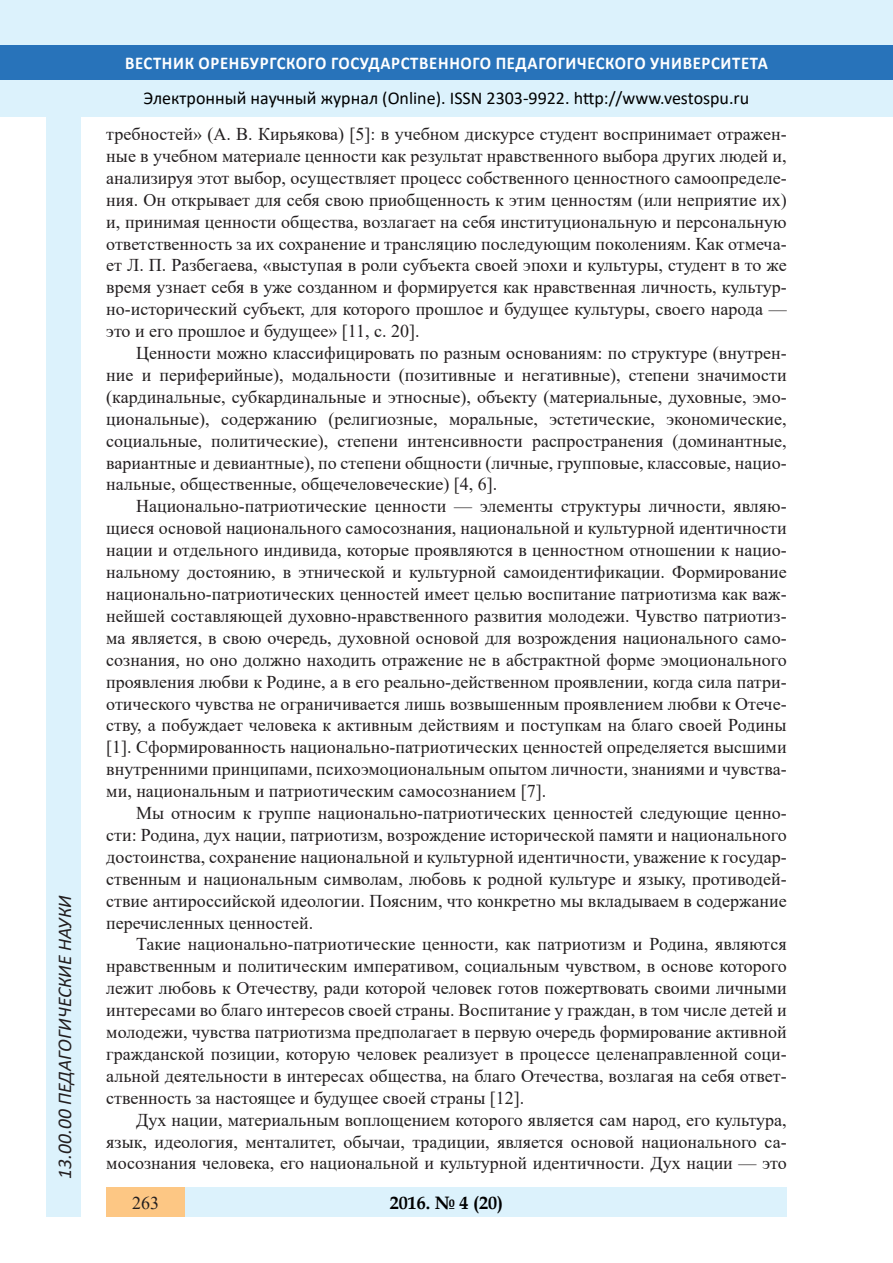
<style>
.page{position:relative;width:893px;height:1263px;background:#fff}
.page>*{position:absolute;margin:0;border:0;box-sizing:border-box;transform-origin:0 0}
.t1{font:italic 19.5px "Calibri";color:#231f20}
.Стиль2{font:18px/21.9px "Times New Roman";color:#231f20;text-align:justify}
.t2{font:18px "Calibri";color:#000}
.t3{font:700 18px "Calibri";letter-spacing:.04em;color:#fff;scale:.93 1}
.t4{font:700 18px "Book Antiqua";color:#000}
</style>
<div class="page">
<div style="left:0;top:0;width:893px;height:116px;background:#dcf2fc"></div>
<div style="left:0;top:45px;width:893px;height:34px;background:#2873ba"></div>
<div style="left:47px;top:116px;width:34px;height:1101px;background:#dcf2fc"></div>
<div style="left:106px;top:1188px;width:681px;height:29px;background:#dcf2fc"></div>
<div style="left:106px;top:1188px;width:79px;height:29px;background:#fdc784"></div>
<p class="t1" style="left:51px;top:1179px;width:285px;rotate:-90deg">13.00.00 ПЕДАГОГИЧЕСКИЕ НАУКИ</p>
<p class="t1" style="left:51px;top:1105px;width:206px;rotate:-90deg">БИОЛОГИЧЕСКИЕ НАУКИ</p>
<p class="t1" style="left:51px;top:1179px;width:11px;rotate:-90deg">0</p>
<p class="t3" style="left:125px;top:50px;width:693px">ВЕСТНИК ОРЕНБУРГСКОГО ГОСУДАРСТВЕННОГО ПЕДАГОГИЧЕСКОГО УНИВЕРСИТЕТА</p>
<p class="t2" style="left:144px;top:85px;width:607px">Электронный научный журнал (Online). ISSN 2303-9922. http://www.vestospu.ru</p>
<p class="t2" style="left:583px;top:85px;width:13px">t</p>
<p class="Стиль2" style="left:106px;top:122px;width:682px">требностей» (А. В. Кирьякова) [5]: в учебном дискурсе студент воспринимает отражен&shy;ные в учебном материале ценности как результат нравственного выбора других людей и, анализируя этот выбор, осуществляет процесс собственного ценностного самоопределе&shy;ния. Он открывает для себя свою приобщенность к этим ценностям (или неприятие их) и, принимая ценности общества, возлагает на себя институциональную и персональную ответственность за их сохранение и трансляцию последующим поколениям. Как отмеча&shy;ет Л. П. Разбегаева, «выступая в роли субъекта своей эпохи и культуры, студент в то же время узнает себя в уже созданном и формируется как нравственная личность, культур&shy;но-исторический субъект, для которого прошлое и будущее культуры, своего народа — это и его прошлое и будущее» [11, с. 20].</p>
<p class="Стиль2" style="left:106px;top:341px;width:682px;text-indent:30px">Ценности можно классифицировать по разным основаниям: по структуре (внутрен&shy;ние и периферийные), модальности (позитивные и негативные), степени значимости (кардинальные, субкардинальные и этносные), объекту (материальные, духовные, эмо&shy;циональные), содержанию (религиозные, моральные, эстетические, экономические, социальные, политические), степени интенсивности распространения (доминантные, вариантные и девиантные), по степени общности (личные, групповые, классовые, нацио&shy;нальные, общественные, общечеловеческие) [4, 6].</p>
<p class="Стиль2" style="left:106px;top:495px;width:682px;text-indent:30px">Национально-патриотические ценности — элементы структуры личности, являю&shy;щиеся основой национального самосознания, национальной и культурной идентичности нации и отдельного индивида, которые проявляются в ценностном отношении к нацио&shy;нальному достоянию, в этнической и культурной самоидентификации. Формирование национально-патриотических ценностей имеет целью воспитание патриотизма как важ&shy;нейшей составляющей духовно-нравственного развития молодежи. Чувство патриотиз&shy;ма является, в свою очередь, духовной основой для возрождения национального само&shy;сознания, но оно должно находить отражение не в абстрактной форме эмоционального проявления любви к Родине, а в его реально-действенном проявлении, когда сила патри&shy;отического чувства не ограничивается лишь возвышенным проявлением любви к Отече&shy;ству, а побуждает человека к активным действиям и поступкам на благо своей Родины [1]. Сформированность национально-патриотических ценностей определяется высшими внутренними принципами, психоэмоциональным опытом личности, знаниями и чувства&shy;ми, национальным и патриотическим самосознанием [7].</p>
<p class="Стиль2" style="left:106px;top:801px;width:682px;text-indent:30px">Мы относим к группе национально-патриотических ценностей следующие ценно&shy;сти: Родина, дух нации, патриотизм, возрождение исторической памяти и национального достоинства, сохранение национальной и культурной идентичности, уважение к государ&shy;ственным и национальным символам, любовь к родной культуре и языку, противодей&shy;ствие антироссийской идеологии. Поясним, что конкретно мы вкладываем в содержание перечисленных ценностей.</p>
<p class="Стиль2" style="left:106px;top:933px;width:682px;text-indent:30px">Такие национально-патриотические ценности, как патриотизм и Родина, являются нравственным и политическим императивом, социальным чувством, в основе которого лежит любовь к Отечеству, ради которой человек готов пожертвовать своими личными интересами во благо интересов своей страны. Воспитание у граждан, в том числе детей и молодежи, чувства патриотизма предполагает в первую очередь формирование активной гражданской позиции, которую человек реализует в процессе целенаправленной соци&shy;альной деятельности в интересах общества, на благо Отечества, возлагая на себя ответ&shy;ственность за настоящее и будущее своей страны [12].</p>
<p class="Стиль2" style="left:106px;top:1108px;width:682px;text-indent:30px">Дух нации, материальным воплощением которого является сам народ, его культура, язык, идеология, менталитет, обычаи, традиции, является основой национального са&shy;мосознания человека, его национальной и культурной идентичности. Дух нации — это</p>
<p class="Стиль2" style="left:132px;top:1191px;width:28px">263</p>
<p class="t4" style="left:390px;top:1190px;width:115px">2016. № 4 (20)</p>
</div>
